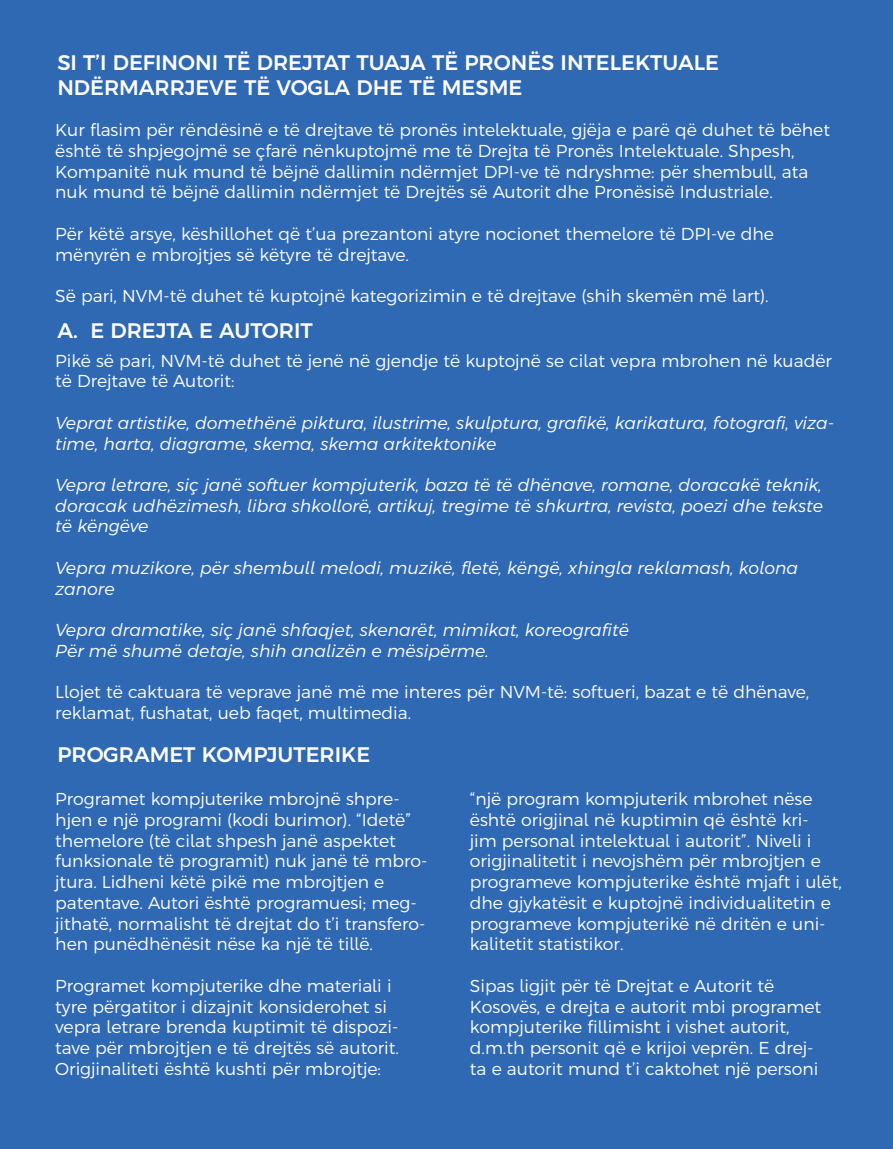
<style>
.page{position:relative;width:893px;height:1149px;background:#fff}
.page>*{position:absolute;margin:0;border:0;box-sizing:border-box;transform-origin:0 0}
.t1{font:500 21px/25.2px "Argentum Sans";color:#fff}
.t2{font:300 17.25px/20.7px "Argentum Sans";color:#fff}
.t3{font:italic 300 17.25px/20.7px "Argentum Sans";color:#fff}
</style>
<div class="page">
<div style="left:0;top:0;width:893px;height:1148px;background:#2f69b3"></div>
<p class="t1" style="left:57px;top:50px;width:663px">SI T’I DEFINONI TË DREJTAT TUAJA TË PRONËS INTELEKTUALE<br>NDËRMARRJEVE TË VOGLA DHE TË MESME</p>
<p class="t2" style="left:55px;top:120px;width:776px">Kur flasim për rëndësinë e të drejtave të pronës intelektuale, gjëja e parë që duhet të bëhet është të shpjegojmë se çfarë nënkuptojmë me të Drejta të Pronës Intelektuale. Shpesh, Kompanitë nuk mund të bëjnë dallimin ndërmjet DPI-ve të ndryshme: për shembull, ata nuk mund të bëjnë dallimin ndërmjet të Drejtës së Autorit dhe Pronësisë Industriale.</p>
<p class="t2" style="left:55px;top:223px;width:720px">Për këtë arsye, këshillohet që t’ua prezantoni atyre nocionet themelore të DPI-ve dhe mënyrën e mbrojtjes së këtyre të drejtave.</p>
<p class="t2" style="left:55px;top:285px;width:715px">Së pari, NVM-të duhet të kuptojnë kategorizimin e të drejtave (shih skemën më lart).</p>
<p class="t1" style="left:57px;top:318px;width:257px">A. E DREJTA E AUTORIT</p>
<p class="t2" style="left:55px;top:350px;width:778px">Pikë së pari, NVM-të duhet të jenë në gjendje të kuptojnë se cilat vepra mbrohen në kuadër të Drejtave të Autorit:</p>
<p class="t3" style="left:55px;top:412px;width:780px">Veprat artistike, domethënë piktura, ilustrime, skulptura, grafikë, karikatura, fotografi, viza&shy;time, harta, diagrame, skema, skema arkitektonike</p>
<p class="t3" style="left:55px;top:474px;width:769px;text-align:justify">Vepra letrare, siç janë softuer kompjuterik, baza të të dhënave, romane, doracakë teknik, doracak udhëzimesh, libra shkollorë, artikuj, tregime të shkurtra, revista, poezi dhe tekste të këngëve</p>
<p class="t3" style="left:55px;top:557px;width:744px">Vepra muzikore, për shembull melodi, muzikë, fletë, këngë, xhingla reklamash, kolona zanore</p>
<p class="t3" style="left:55px;top:619px;width:575px">Vepra dramatike, siç janë shfaqjet, skenarët, mimikat, koreografitë</p>
<p class="t3" style="left:55px;top:640px;width:435px">Për më shumë detaje, shih analizën e mësipërme.</p>
<p class="t2" style="left:55px;top:681px;width:755px">Llojet të caktuara të veprave janë më me interes për NVM-të: softueri, bazat e të dhënave, reklamat, fushatat, ueb faqet, multimedia.</p>
<p class="t1" style="left:57px;top:741px;width:314px">PROGRAMET KOMPJUTERIKE</p>
<p class="t2" style="left:55px;top:788px;width:374px">Programet kompjuterike mbrojnë shpre&shy;hjen e një programi (kodi burimor). “Idetë” themelore (të cilat shpesh janë aspektet funksionale të programit) nuk janë të mbro&shy;jtura. Lidheni këtë pikë me mbrojtjen e patentave. Autori është programuesi; meg&shy;jithatë, normalisht të drejtat do t’i transfero&shy;hen punëdhënësit nëse ka një të tillë.</p>
<p class="t2" style="left:55px;top:974px;width:345px">Programet kompjuterike dhe materiali i tyre përgatitor i dizajnit konsiderohet si vepra letrare brenda kuptimit të dispozi&shy;tave për mbrojtjen e të drejtës së autorit.<br>Origjinaliteti është kushti për mbrojtje:</p>
<p class="t2" style="left:470px;top:788px;width:373px">“një program kompjuterik mbrohet nëse është origjinal në kuptimin që është kri-<br>jim personal intelektual i autorit”. Niveli i origjinalitetit i nevojshëm për mbrojtjen e programeve kompjuterike është mjaft i ulët, dhe gjykatësit e kuptojnë individualitetin e programeve kompjuterikë në dritën e uni&shy;kalitetit statistikor.</p>
<p class="t2" style="left:470px;top:974px;width:353px">Sipas ligjit për të Drejtat e Autorit të Kosovës, e drejta e autorit mbi programet kompjuterike fillimisht i vishet autorit, d.m.th personit që e krijoi veprën. E drej&shy;ta e autorit mund t’i caktohet një personi</p>
</div>
